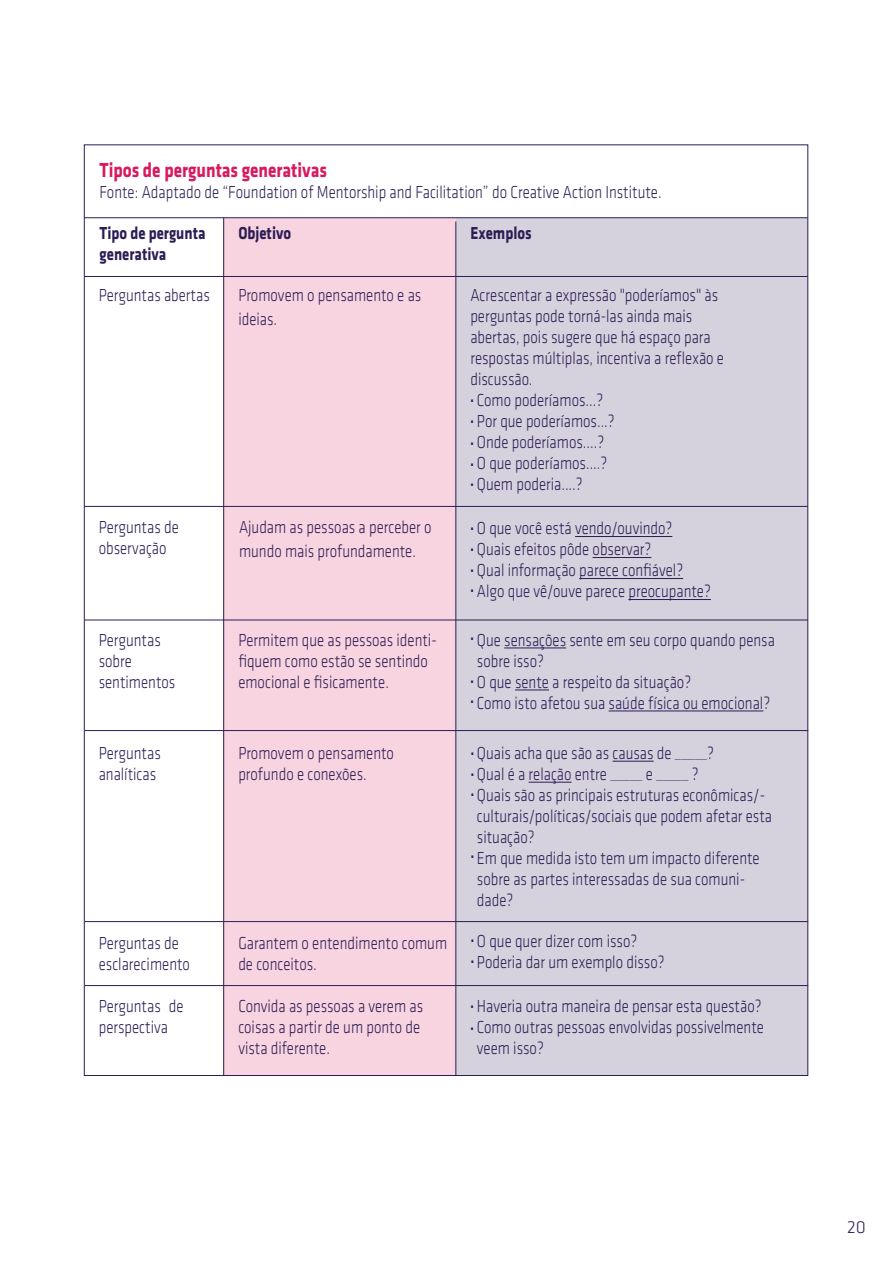
<style>
.page{position:relative;width:893px;height:1263px;background:#fff}
.page>*{position:absolute;margin:0;border:0;box-sizing:border-box;transform-origin:0 0}
.t1{font:700 21px "Klavika";color:#d8195e;scale:.83 1}
.t2{font:300 18px/21px "Klavika";color:#2c1d54;scale:.83 1}
.t3{font:700 18px/21px "Klavika";color:#2c1d54;scale:.83 1}
.t4{font:500 18px/21px "Klavika";color:#2c1d54;scale:.83 1}
.t5{font:300 18px "Klavika";color:#2c1d54}
</style>
<div class="page">
<div style="left:224px;top:218px;width:232px;height:857px;background:#f8d3e0"></div>
<div style="left:456px;top:218px;width:352px;height:857px;background:#d5d2de"></div>
<hr style="left:223px;top:218px;width:1px;height:857px;background:#2c1d54">
<hr style="left:455px;top:222px;width:1px;height:853px;background:#2c1d54">
<hr style="left:84px;top:217px;width:724px;height:1px;background:#2c1d54">
<hr style="left:84px;top:276px;width:724px;height:1px;background:#2c1d54">
<hr style="left:84px;top:506px;width:724px;height:1px;background:#2c1d54">
<hr style="left:84px;top:620px;width:724px;height:1px;background:#2c1d54">
<hr style="left:85px;top:730px;width:723px;height:1px;background:#2c1d54">
<hr style="left:85px;top:921px;width:723px;height:1px;background:#2c1d54">
<hr style="left:85px;top:985px;width:723px;height:1px;background:#2c1d54">
<hr style="left:504px;top:648px;width:62px;height:1px;background:#2c1d54">
<hr style="left:515px;top:690px;width:34px;height:1px;background:#2c1d54">
<hr style="left:609px;top:711px;width:154px;height:1px;background:#2c1d54">
<hr style="left:613px;top:761px;width:41px;height:1px;background:#2c1d54">
<hr style="left:529px;top:782px;width:43px;height:1px;background:#2c1d54">
<hr style="left:575px;top:536px;width:97px;height:1px;background:#2c1d54">
<hr style="left:593px;top:557px;width:58px;height:1px;background:#2c1d54">
<hr style="left:579px;top:578px;width:104px;height:1px;background:#2c1d54">
<hr style="left:628px;top:599px;width:83px;height:1px;background:#2c1d54">
<p class="t1" style="left:99px;top:159px;width:276px">Tipos de perguntas generativas</p>
<p class="t2" style="left:99px;top:182px;width:679px">Fonte: Adaptado de “Foundation of Mentorship and Facilitation” do Creative Action Institute.</p>
<p class="t3" style="left:100px;top:223px;width:129px">Tipo de pergunta generativa</p>
<p class="t3" style="left:238px;top:223px;width:65px">Objetivo</p>
<p class="t3" style="left:470px;top:223px;width:75px">Exemplos</p>
<p class="t2" style="left:238px;top:283px;width:222px;line-height:24px">Promovem o pensamento e as ideias.</p>
<p class="t2" style="left:470px;top:284px;width:307px">Acrescentar a expressão "poderíamos" às perguntas pode torná-las ainda mais abertas, pois sugere que há espaço para respostas múltiplas, incentiva a reflexão e discussão.</p>
<p class="t2" style="left:99px;top:284px;width:135px">Perguntas abertas</p>
<p class="t2" style="left:99px;top:517px;width:98px">Perguntas de observação</p>
<p class="t2" style="left:239px;top:515px;width:233px;line-height:24px">Ajudam as pessoas a perceber o mundo mais profundamente.</p>
<p class="t2" style="left:99px;top:629px;width:94px">Perguntas sobre sentimentos</p>
<p class="t2" style="left:99px;top:743px;width:76px">Perguntas analíticas</p>
<p class="t2" style="left:238px;top:629px;width:240px">Permitem que as pessoas identi&shy;fiquem como estão se sentindo emocional e fisicamente.</p>
<p class="t2" style="left:238px;top:743px;width:189px">Promovem o pensamento profundo e conexões.</p>
<p class="t2" style="left:477px;top:390px;width:168px">Como poderíamos...?<br>Por que poderíamos...?<br>Onde poderíamos....?<br>O que poderíamos....?<br>Quem poderia....?</p>
<p class="t4" style="left:470px;top:386px;width:6px;text-align:justify">. . . . .</p>
<p class="t2" style="left:477px;top:518px;width:283px">O que você está vendo/ouvindo?<br>Quais efeitos pôde observar?<br>Qual informação parece confiável?<br>Algo que vê/ouve parece preocupante?</p>
<p class="t4" style="left:470px;top:513px;width:6px;line-height:21.6px">. .</p>
<p class="t4" style="left:470px;top:576px;width:6px">.</p>
<p class="t4" style="left:470px;top:556px;width:6px">.</p>
<p class="t2" style="left:477px;top:629px;width:360px">Que sensações sente em seu corpo quando pensa sobre isso?<br>O que sente a respeito da situação?<br>Como isto afetou sua saúde física ou emocional?</p>
<p class="t2" style="left:477px;top:743px;width:357px">Quais acha que são as causas de _____?<br>Qual é a relação entre _____ e _____ ?<br>Quais são as principais estruturas econômicas/- culturais/políticas/sociais que podem afetar esta situação?<br>Em que medida isto tem um impacto diferente sobre as partes interessadas de sua comuni&shy;dade?</p>
<p class="t4" style="left:470px;top:624px;width:6px">.</p>
<p class="t4" style="left:470px;top:668px;width:6px;line-height:20px">. .</p>
<p class="t4" style="left:471px;top:739px;width:6px;line-height:20.5px;text-align:justify">. . .</p>
<p class="t4" style="left:471px;top:842px;width:6px">.</p>
<p class="t2" style="left:477px;top:930px;width:228px">O que quer dizer com isso?<br>Poderia dar um exemplo disso?</p>
<p class="t2" style="left:99px;top:933px;width:111px">Perguntas de esclarecimento</p>
<p class="t2" style="left:238px;top:933px;width:253px">Garantem o entendimento comum de conceitos.</p>
<p class="t2" style="left:99px;top:996px;width:104px">Perguntas de perspectiva</p>
<p class="t2" style="left:238px;top:996px;width:224px">Convida as pessoas a verem as coisas a partir de um ponto de vista diferente.</p>
<p class="t2" style="left:477px;top:996px;width:347px">Haveria outra maneira de pensar esta questão?<br>Como outras pessoas envolvidas possivelmente veem isso?</p>
<p class="t4" style="left:470px;top:925px;width:6px;line-height:21.9px">. .</p>
<p class="t4" style="left:470px;top:991px;width:6px;line-height:21.9px">. .</p>
<p class="t5" style="left:847px;top:1217px;width:20px">20</p>
</div>
